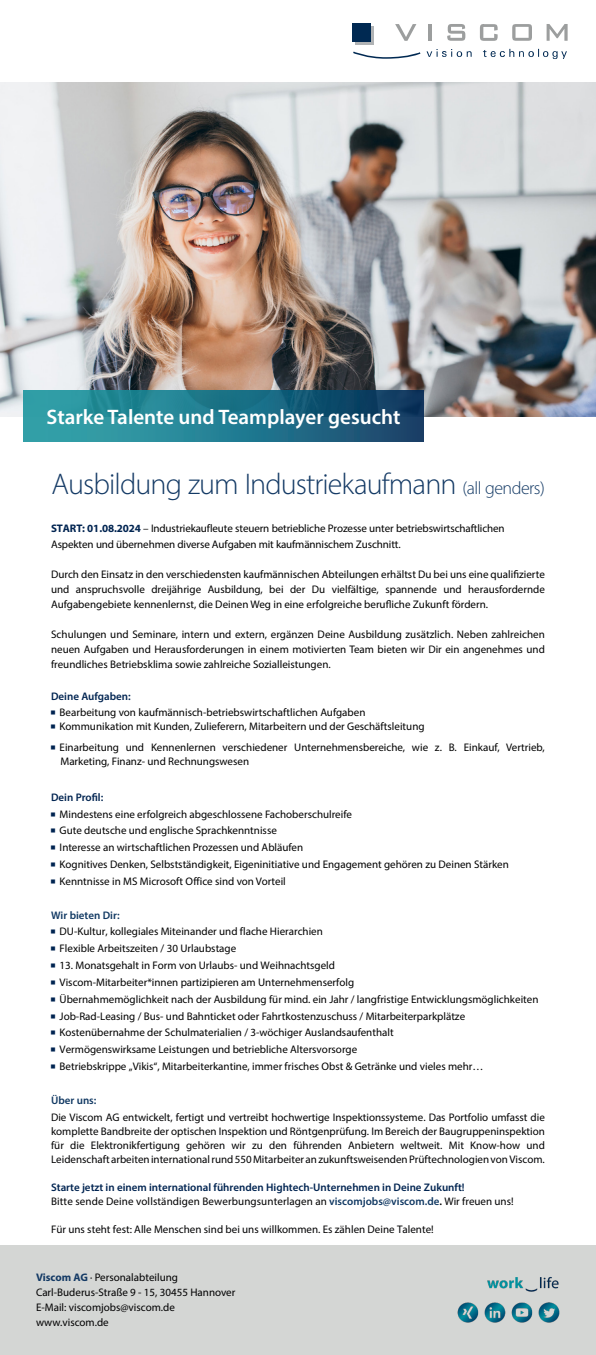
<style>
.page{position:relative;width:596px;height:1355px;background:#fff}
.page>*{position:absolute;margin:0;border:0;box-sizing:border-box;transform-origin:0 0}
.t1{font:300 30px "Myriad Pro";letter-spacing:-.03em;color:#143a65}
.t2{font:600 21px "Myriad Pro";color:#fff}
.t3{font:11px/15px "Myriad Pro";color:#000001}
.t4{font:11px/14px "Myriad Pro";color:#000002;text-align:justify}
.t5{font:600 11px "Myriad Pro";color:#002451}
.t6{font:600 11px "Myriad Pro";color:#113963}
.s1{font-size:18px}
.s2{font-weight:700;color:#002451}
.s3{font-weight:600;color:#002451}
.s4{font-weight:600;color:#113963}
.s5{font-weight:600}
.s6{font-weight:700;color:#143a65}
</style>
<div class="page">
<img style="left:0;top:82px;width:595px;height:335px">
<div style="left:0;top:1245px;width:595px;height:109px;background:#d4d6d4"></div>
<img style="left:457px;top:1277px;width:103px;height:46px">
<svg style="left:24px;top:390px;width:399px;height:51px;background:#207489"></svg>
<svg style="left:355px;top:26px;width:19px;height:19px"></svg>
<svg style="left:395px;top:24px;width:21px;height:17px"></svg>
<hr style="left:428px;top:24px;width:3px;height:17px;background:#9c9e9e">
<svg style="left:447px;top:24px;width:18px;height:17px"></svg>
<svg style="left:480px;top:24px;width:17px;height:17px"></svg>
<svg style="left:546px;top:24px;width:21px;height:17px"></svg>
<svg style="left:426px;top:49px;width:45px;height:8px"></svg>
<div style="left:351px;top:23px;width:19px;height:19px;background:#002952"></div>
<svg style="left:353px;top:52px;width:67px;height:7px"></svg>
<svg style="left:482px;top:49px;width:84px;height:10px"></svg>
<svg style="left:512px;top:24px;width:19px;height:17px"></svg>
<p class="t2" style="left:46px;top:403px;width:355px">Starke Talente und Teamplayer gesucht</p>
<p class="t1" style="left:51px;top:466px;width:494px">Ausbildung zum Industriekaufmann <span class="s1">(all genders)</span></p>
<p class="t3" style="left:51px;top:520px;width:455px;line-height:15.9px"><span class="s2">START: 01.08.2024</span> – Industriekaufleute steuern betriebliche Prozesse unter betriebswirtschaftlichen<br>Aspekten und übernehmen diverse Aufgaben mit kaufmännischem Zuschnitt.</p>
<p class="t3" style="left:51px;top:566px;width:495px;text-align:justify">Durch den Einsatz in den verschiedensten kaufmännischen Abteilungen erhältst Du bei uns eine qualifizierte und anspruchsvolle dreijährige Ausbildung, bei der Du vielfältige, spannende und herausfordernde Aufgabengebiete kennenlernst, die Deinen Weg in eine erfolgreiche berufliche Zukunft fördern.</p>
<p class="t3" style="left:51px;top:626px;width:495px;text-align:justify">Schulungen und Seminare, intern und extern, ergänzen Deine Ausbildung zusätzlich. Neben zahlreichen neuen Aufgaben und Herausforderungen in einem motivierten Team bieten wir Dir ein angenehmes und freundliches Betriebsklima sowie zahlreiche Sozialleistungen.</p>
<p class="t3" style="left:60px;top:689px;width:366px;text-indent:-8px"><span class="s3">Deine Aufgaben:<br></span>Bearbeitung von kaufmännisch-betriebswirtschaftlichen Aufgaben<br>Kommunikation mit Kunden, Zulieferern, Mitarbeitern und der Geschäftsleitung</p>
<p class="t3" style="left:60px;top:740px;width:486px;line-height:14px">Einarbeitung und Kennenlernen verschiedener Unternehmensbereiche, wie z. B. Einkauf, Vertrieb,<br>Marketing, Finanz- und Rechnungswesen</p>
<p class="t5" style="left:51px;top:790px;width:54px">Dein Profil:</p>
<p class="t3" style="left:60px;top:806px;width:294px">Mindestens eine erfolgreich abgeschlossene Fachoberschulreife</p>
<p class="t3" style="left:60px;top:823px;width:219px">Gute deutsche und englische Sprachkenntnisse</p>
<p class="t3" style="left:60px;top:840px;width:245px">Interesse an wirtschaftlichen Prozessen und Abläufen</p>
<p class="t3" style="left:60px;top:857px;width:450px">Kognitives Denken, Selbstständigkeit, Eigeninitiative und Engagement gehören zu Deinen Stärken</p>
<p class="t3" style="left:60px;top:873px;width:228px">Kenntnisse in MS Microsoft Office sind von Vorteil</p>
<p class="t6" style="left:51px;top:908px;width:70px">Wir bieten Dir:</p>
<p class="t3" style="left:60px;top:924px;width:265px">DU-Kultur, kollegiales Miteinander und flache Hierarchien</p>
<p class="t3" style="left:60px;top:941px;width:178px">Flexible Arbeitszeiten / 30 Urlaubstage</p>
<p class="t3" style="left:60px;top:958px;width:277px">13. Monatsgehalt in Form von Urlaubs- und Weihnachtsgeld</p>
<p class="t3" style="left:60px;top:974px;width:296px">Viscom-Mitarbeiter*innen partizipieren am Unternehmenserfolg</p>
<p class="t3" style="left:60px;top:991px;width:480px">Übernahmemöglichkeit nach der Ausbildung für mind. ein Jahr / langfristige Entwicklungsmöglichkeiten</p>
<p class="t3" style="left:60px;top:1008px;width:407px">Job-Rad-Leasing / Bus- und Bahnticket oder Fahrtkostenzuschuss / Mitarbeiterparkplätze</p>
<p class="t3" style="left:60px;top:1025px;width:335px">Kostenübernahme der Schulmaterialien / 3-wöchiger Auslandsaufenthalt</p>
<p class="t3" style="left:60px;top:1042px;width:299px">Vermögenswirksame Leistungen und betriebliche Altersvorsorge</p>
<p class="t3" style="left:60px;top:1059px;width:425px">Betriebskrippe „Vikis“, Mitarbeiterkantine, immer frisches Obst &amp; Getränke und vieles mehr…</p>
<p class="t6" style="left:51px;top:1093px;width:47px">Über uns:</p>
<p class="t4" style="left:51px;top:1110px;width:495px">Die Viscom AG entwickelt, fertigt und vertreibt hochwertige Inspektionssysteme. Das Portfolio umfasst die komplette Bandbreite der optischen Inspektion und Röntgenprüfung. Im Bereich der Baugruppeninspektion für die Elektronikfertigung gehören wir zu den führenden Anbietern weltweit. Mit Know-how und Leidenschaft arbeiten international rund 550 Mitarbeiter an zukunftsweisenden Prüftechnologien von Viscom.</p>
<p class="t5" style="left:51px;top:1180px;width:415px">Starte jetzt in einem international führenden Hightech-Unternehmen in Deine Zukunft!</p>
<p class="t4" style="left:51px;top:1194px;width:464px">Bitte sende Deine vollständigen Bewerbungsunterlagen an <span class="s4">viscomjobs@viscom.de</span><span class="s5">.</span> Wir freuen uns!</p>
<p class="t4" style="left:51px;top:1222px;width:384px">Für uns steht fest: Alle Menschen sind bei uns willkommen. Es zählen Deine Talente!</p>
<p class="t3" style="left:36px;top:1270px;width:143px"><span class="s6">Viscom AG</span> · Personalabteilung</p>
<p class="t3" style="left:36px;top:1285px;width:201px">Carl-Buderus-Straße 9 - 15, 30455 Hannover</p>
<p class="t3" style="left:36px;top:1300px;width:140px">E-Mail: viscomjobs@viscom.de</p>
<p class="t3" style="left:36px;top:1315px;width:74px">www.viscom.de</p>
</div>
